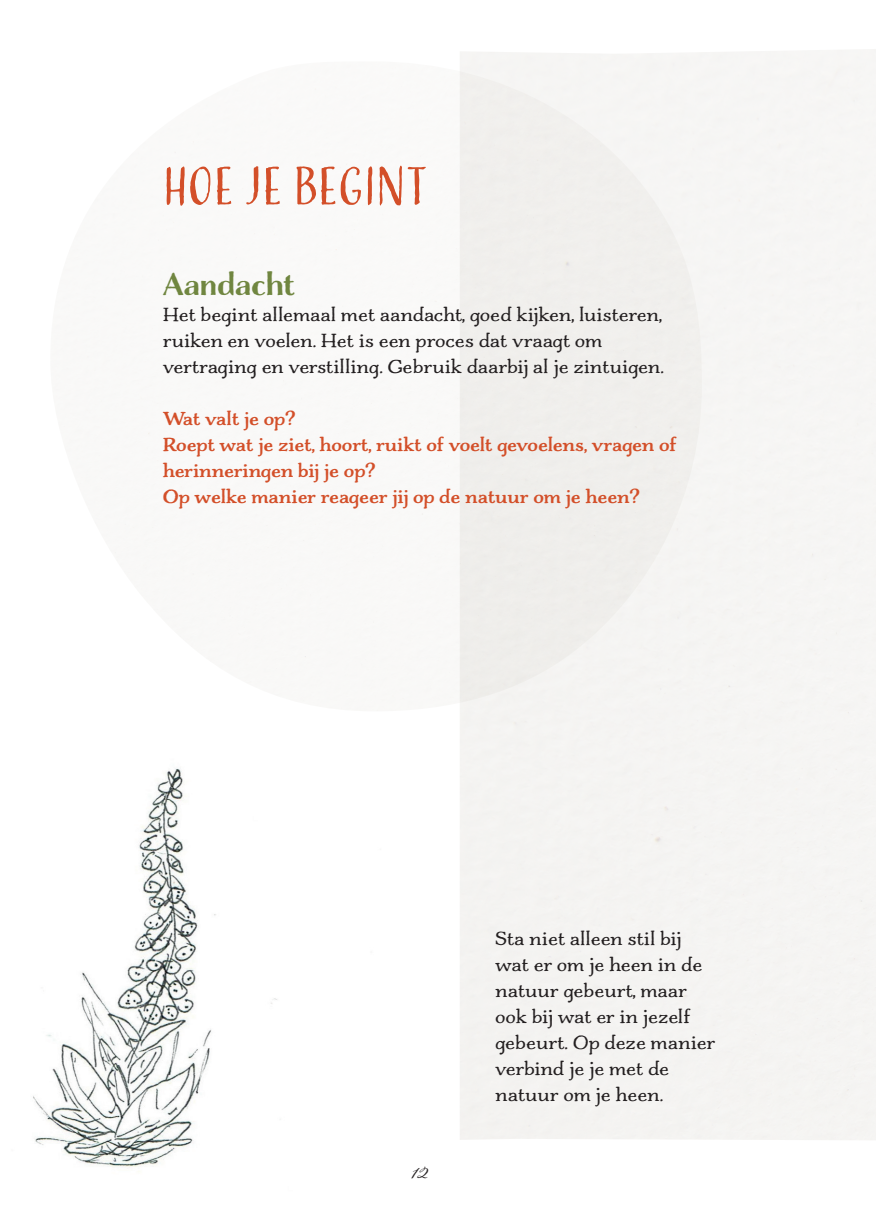
<style>
.page{position:relative;width:876px;height:1216px;background:#fff}
.page>*{position:absolute;margin:0;border:0;box-sizing:border-box;transform-origin:0 0}
.t1{font:50px "Adorn Condensed Sans";letter-spacing:-.01em;color:#d34f29}
.t2{font:34px "Charcuterie Contrast";color:#708640}
.t3{font:20px/26px "Charcuterie Serif";color:#231f20}
.t4{font:700 20px/26px "Charcuterie Serif";color:#d34f29}
.t5{font:18px "Adorn Garland";color:#231f20}
</style>
<div class="page">
<img style="left:33px;top:768px;width:244px;height:404px">
<h1 class="t1" style="left:163px;top:154px;width:266px">HOE JE BEGINT</h1>
<h2 class="t2" style="left:163px;top:264px;width:134px">Aandacht</h2>
<p class="t3" style="left:163px;top:301px;width:502px">Het begint allemaal met aandacht, goed kijken, luisteren, ruiken en voelen. Het is een proces dat vraagt om vertraging en verstilling. Gebruik daarbij al je zintuigen.</p>
<p class="t4" style="left:163px;top:405px;width:515px">Wat valt je op?<br>Roept wat je ziet, hoort, ruikt of voelt gevoelens, vragen of herinneringen bij je op?<br>Op welke manier reageer jij op de natuur om je heen?</p>
<p class="t5" style="left:412px;top:1160px;width:18px">12</p>
<p class="t3" style="left:495px;top:925px;width:221px">Sta niet alleen stil bij wat er om je heen in de natuur gebeurt, maar ook bij wat er in jezelf gebeurt. Op deze manier verbind je je met de natuur om je heen.</p>
</div>
